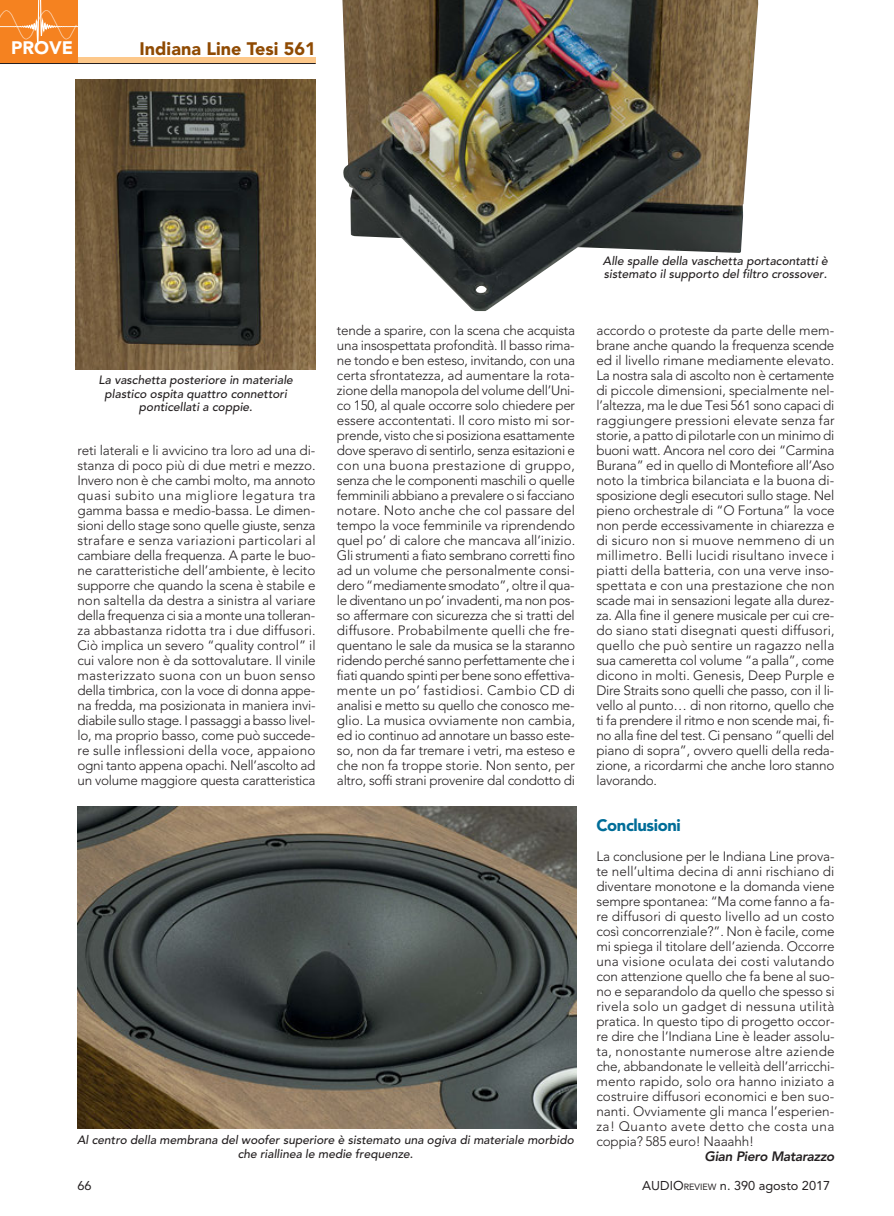
<style>
.page{position:relative;width:894px;height:1216px;background:#fff}
.page>*{position:absolute;margin:0;border:0;box-sizing:border-box;transform-origin:0 0}
.t1{font:900 18px "Avenir";color:#8f4a02}
.t2{font:900 18px "Avenir";color:#fff}
.t3{font:900 16.5px "Avenir";letter-spacing:-.025em;color:#006d98}
.t4{font:300 13.5px/15px "Avenir";letter-spacing:-.015em;color:#231f20;text-align:justify}
.t5{font:italic 800 13.5px "Avenir";letter-spacing:-.025em;color:#231f20}
.t6{font:12.75px "Avenir";color:#231f20}
.t7{font:italic 500 12px/13.5px "Avenir";color:#231f20;text-align:center}
.s1{font-size:9px}
</style>
<div class="page">
<div style="left:0;top:57px;width:316px;height:7px;background:#fdc88a"></div>
<div style="left:0;top:0;width:77px;height:64px;background:#f58220"></div>
<hr style="left:0;top:63px;width:316px;height:1px;background:#231f20">
<img style="left:76px;top:79px;width:240px;height:290px">
<img style="left:342px;top:0;width:416px;height:311px">
<img style="left:78px;top:806px;width:499px;height:322px">
<svg style="left:0;top:0;width:78px;height:41px"></svg>
<h1 class="t2" style="left:11px;top:33px;width:63px">PROVE</h1>
<h1 class="t1" style="left:140px;top:33px;width:177px">Indiana Line Tesi 561</h1>
<p class="t7" style="left:99px;top:373px;width:196px">La vaschetta posteriore in materiale plastico ospita quattro connettori ponticellati a coppie.</p>
<p class="t4" style="left:77px;top:443px;width:240px">reti laterali e li avvicino tra loro ad una di&shy;stanza di poco più di due metri e mezzo.<br>Invero non è che cambi molto, ma annoto quasi subito una migliore legatura tra gamma bassa e medio-bassa. Le dimen&shy;sioni dello stage sono quelle giuste, senza strafare e senza variazioni particolari al cambiare della frequenza. A parte le buo&shy;ne caratteristiche dell’ambiente, è lecito supporre che quando la scena è stabile e non saltella da destra a sinistra al variare della frequenza ci sia a monte una tolleran&shy;za abbastanza ridotta tra i due diffusori.<br>Ciò implica un severo “quality control” il cui valore non è da sottovalutare. Il vinile masterizzato suona con un buon senso della timbrica, con la voce di donna appe&shy;na fredda, ma posizionata in maniera invi&shy;diabile sullo stage. I passaggi a basso livel&shy;lo, ma proprio basso, come può succede&shy;re sulle inflessioni della voce, appaiono ogni tanto appena opachi. Nell’ascolto ad un volume maggiore questa caratteristica</p>
<p class="t4" style="left:337px;top:323px;width:240px">tende a sparire, con la scena che acquista una insospettata profondità. Il basso rima&shy;ne tondo e ben esteso, invitando, con una certa sfrontatezza, ad aumentare la rota&shy;zione della manopola del volume dell’Uni&shy;co 150, al quale occorre solo chiedere per essere accontentati. Il coro misto mi sor&shy;prende, visto che si posiziona esattamente dove speravo di sentirlo, senza esitazioni e con una buona prestazione di gruppo, senza che le componenti maschili o quelle femminili abbiano a prevalere o si facciano notare. Noto anche che col passare del tempo la voce femminile va riprendendo quel po’ di calore che mancava all’inizio.<br>Gli strumenti a fiato sembrano corretti fino ad un volume che personalmente consi&shy;dero “mediamente smodato”, oltre il qua&shy;le diventano un po’ invadenti, ma non pos&shy;so affermare con sicurezza che si tratti del diffusore. Probabilmente quelli che fre&shy;quentano le sale da musica se la staranno ridendo perché sanno perfettamente che i fiati quando spinti per bene sono effettiva&shy;mente un po’ fastidiosi. Cambio CD di analisi e metto su quello che conosco me&shy;glio. La musica ovviamente non cambia, ed io continuo ad annotare un basso este&shy;so, non da far tremare i vetri, ma esteso e che non fa troppe storie. Non sento, per altro, soffi strani provenire dal condotto di</p>
<p class="t7" style="left:77px;top:1133px;width:498px">Al centro della membrana del woofer superiore è sistemato una ogiva di materiale morbido che riallinea le medie frequenze.</p>
<p class="t7" style="left:603px;top:254px;width:226px;text-align:left">Alle spalle della vaschetta portacontatti è sistemato il supporto del filtro crossover.</p>
<p class="t4" style="left:596px;top:323px;width:240px">accordo o proteste da parte delle mem&shy;brane anche quando la frequenza scende ed il livello rimane mediamente elevato.<br>La nostra sala di ascolto non è certamente di piccole dimensioni, specialmente nel&shy;l’altezza, ma le due Tesi 561 sono capaci di raggiungere pressioni elevate senza far storie, a patto di pilotarle con un minimo di buoni watt. Ancora nel coro dei “Carmina Burana” ed in quello di Montefiore all’Aso noto la timbrica bilanciata e la buona di&shy;sposizione degli esecutori sullo stage. Nel pieno orchestrale di “O Fortuna” la voce non perde eccessivamente in chiarezza e di sicuro non si muove nemmeno di un millimetro. Belli lucidi risultano invece i piatti della batteria, con una verve inso&shy;spettata e con una prestazione che non scade mai in sensazioni legate alla durez&shy;za. Alla fine il genere musicale per cui cre&shy;do siano stati disegnati questi diffusori, quello che può sentire un ragazzo nella sua cameretta col volume “a palla”, come dicono in molti. Genesis, Deep Purple e Dire Straits sono quelli che passo, con il li&shy;vello al punto… di non ritorno, quello che ti fa prendere il ritmo e non scende mai, fi&shy;no alla fine del test. Ci pensano “quelli del piano di sopra”, ovvero quelli della reda&shy;zione, a ricordarmi che anche loro stanno lavorando.</p>
<p class="t3" style="left:596px;top:810px;width:86px">Conclusioni</p>
<p class="t4" style="left:596px;top:848px;width:240px">La conclusione per le Indiana Line prova&shy;te nell’ultima decina di anni rischiano di diventare monotone e la domanda viene sempre spontanea: “Ma come fanno a fa&shy;re diffusori di questo livello ad un costo così concorrenziale?”. Non è facile, come mi spiega il titolare dell’azienda. Occorre una visione oculata dei costi valutando con attenzione quello che fa bene al suo&shy;no e separandolo da quello che spesso si rivela solo un gadget di nessuna utilità pratica. In questo tipo di progetto occor&shy;re dire che l’Indiana Line è leader assolu&shy;ta, nonostante numerose altre aziende che, abbandonate le velleità dell’arricchi&shy;mento rapido, solo ora hanno iniziato a costruire diffusori economici e ben suo&shy;nanti. Ovviamente gli manca l’esperien&shy;za! Quanto avete detto che costa una coppia? 585 euro! Naaahh!</p>
<p class="t5" style="left:704px;top:1148px;width:131px">Gian Piero Matarazzo</p>
<p class="t6" style="left:77px;top:1175px;width:16px">66</p>
<p class="t6" style="left:642px;top:1175px;width:189px">AUDIO<span class="s1">REVIEW</span> n. 390 agosto 2017</p>
</div>
